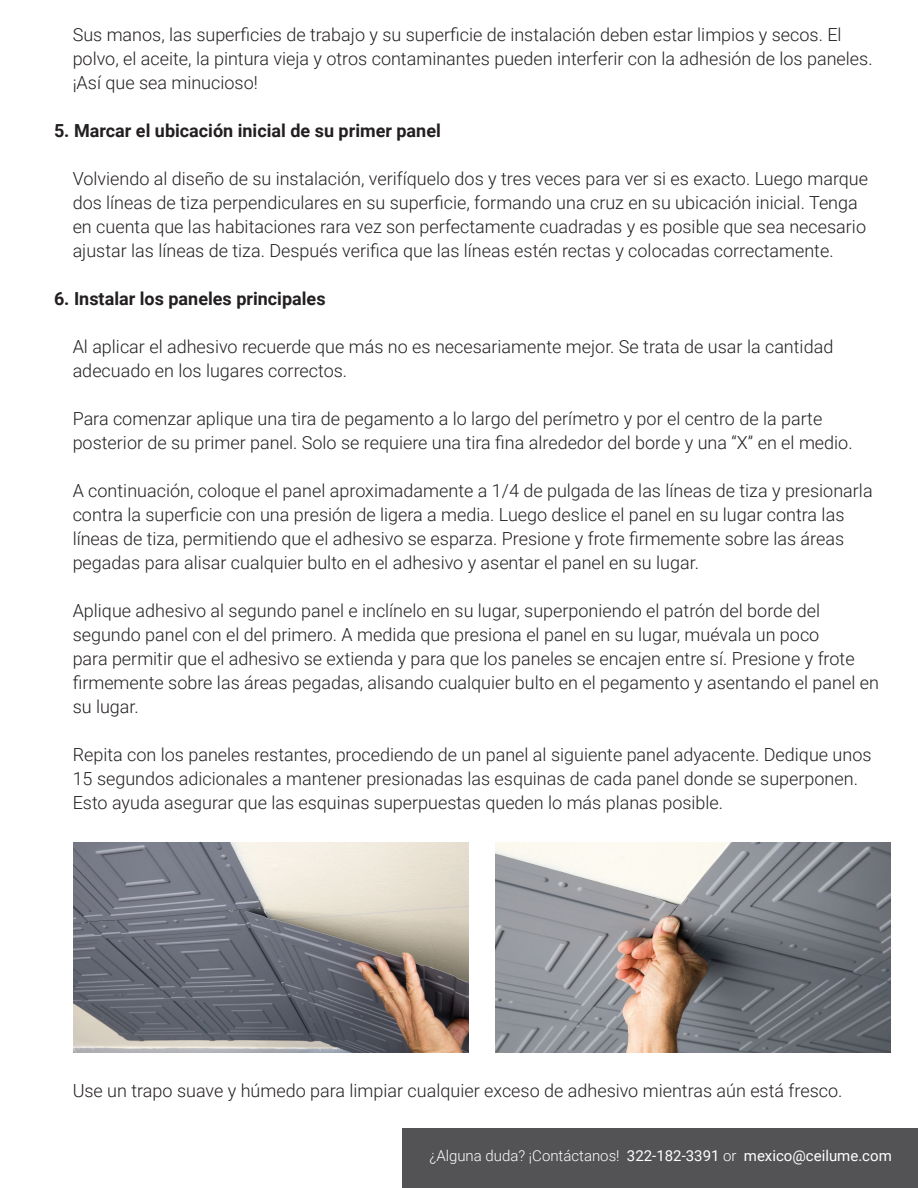
<style>
.page{position:relative;width:918px;height:1188px;background:#fff}
.page>*{position:absolute;margin:0;border:0;box-sizing:border-box;transform-origin:0 0}
.t1{font:300 18px/24px "Roboto";color:#231f20}
.t2{font:700 18px "Roboto";color:#231f20}
.t3{font:15px "Roboto";color:#fff}
.s1{font-weight:300}
</style>
<div class="page">
<img style="left:73px;top:843px;width:396px;height:210px">
<img style="left:496px;top:843px;width:395px;height:210px">
<div style="left:403px;top:1128px;width:515px;height:60px;background:#535355"></div>
<p class="t1" style="left:73px;top:21px;width:802px">Sus manos, las superficies de trabajo y su superficie de instalación deben estar limpios y secos. El polvo, el aceite, la pintura vieja y otros contaminantes pueden interferir con la adhesión de los paneles. ¡Así que sea minucioso!</p>
<p class="t2" style="left:54px;top:117px;width:388px">5. Marcar el ubicación inicial de su primer panel</p>
<p class="t1" style="left:73px;top:165px;width:797px">Volviendo al diseño de su instalación, verifíquelo dos y tres veces para ver si es exacto. Luego marque dos líneas de tiza perpendiculares en su superficie, formando una cruz en su ubicación inicial. Tenga en cuenta que las habitaciones rara vez son perfectamente cuadradas y es posible que sea necesario ajustar las líneas de tiza. Después verifica que las líneas estén rectas y colocadas correctamente.</p>
<p class="t2" style="left:54px;top:285px;width:273px">6. Instalar los paneles principales</p>
<p class="t1" style="left:73px;top:333px;width:762px">Al aplicar el adhesivo recuerde que más no es necesariamente mejor. Se trata de usar la cantidad adecuado en los lugares correctos.</p>
<p class="t1" style="left:73px;top:405px;width:781px">Para comenzar aplique una tira de pegamento a lo largo del perímetro y por el centro de la parte posterior de su primer panel. Solo se requiere una tira fina alrededor del borde y una “X” en el medio.</p>
<p class="t1" style="left:73px;top:477px;width:801px">A continuación, coloque el panel aproximadamente a 1/4 de pulgada de las líneas de tiza y presionarla contra la superficie con una presión de ligera a media. Luego deslice el panel en su lugar contra las líneas de tiza, permitiendo que el adhesivo se esparza. Presione y frote firmemente sobre las áreas pegadas para alisar cualquier bulto en el adhesivo y asentar el panel en su lugar.</p>
<p class="t1" style="left:73px;top:597px;width:808px">Aplique adhesivo al segundo panel e inclínelo en su lugar, superponiendo el patrón del borde del segundo panel con el del primero. A medida que presiona el panel en su lugar, muévala un poco<br>para permitir que el adhesivo se extienda y para que los paneles se encajen entre sí. Presione y frote firmemente sobre las áreas pegadas, alisando cualquier bulto en el pegamento y asentando el panel en su lugar.</p>
<p class="t1" style="left:73px;top:741px;width:800px">Repita con los paneles restantes, procediendo de un panel al siguiente panel adyacente. Dedique unos<br>15 segundos adicionales a mantener presionadas las esquinas de cada panel donde se superponen.<br>Esto ayuda asegurar que las esquinas superpuestas queden lo más planas posible.</p>
<p class="t1" style="left:73px;top:1077px;width:771px">Use un trapo suave y húmedo para limpiar cualquier exceso de adhesivo mientras aún está fresco.</p>
<p class="t3" style="left:429px;top:1145px;width:464px"><span class="s1">¿Alguna duda? ¡Contáctanos!</span> 322-182-3391 <span class="s1">or</span> mexico@ceilume.com</p>
</div>
